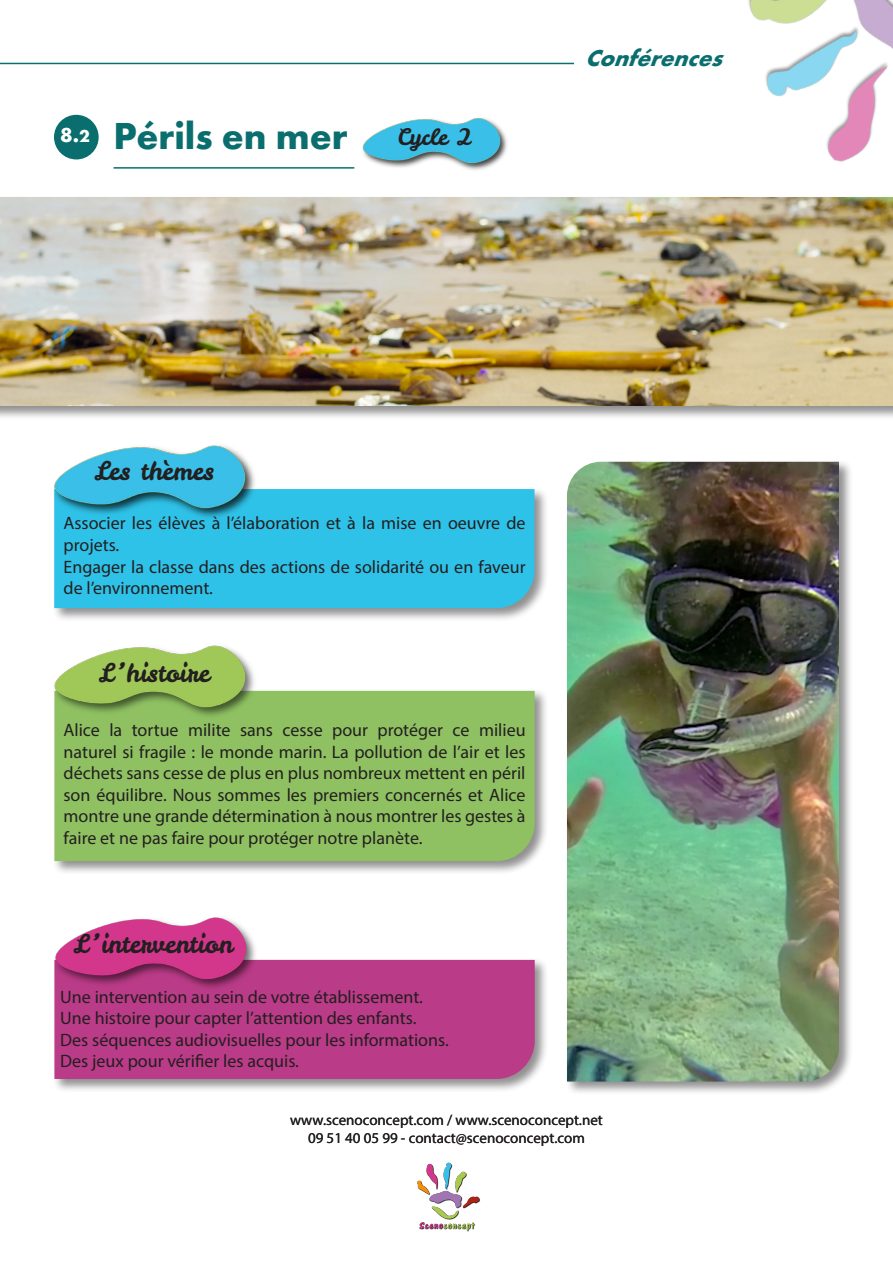
<style>
.page{position:relative;width:893px;height:1263px;background:#fff}
.page>*{position:absolute;margin:0;border:0;box-sizing:border-box;transform-origin:0 0}
.t1{font:700 39px "Futura PT";color:#096e6d}
.t2{font:25.5px "Leckerli One";color:#231f20}
.t3{font:italic 700 24px "Futura PT";color:#096e6d}
.t4{font:22.5px "Leckerli One";color:#231f20}
.t5{font:700 21px "Futura PT";color:#fff}
.t6{font:18px/21.6px "Myriad Pro";color:#231f20}
.t7{font:15px/18px "Myriad Pro";color:#231f20;text-align:center}
.s1{font-size:18px}
</style>
<div class="page">
<img style="left:748px;top:0;width:145px;height:162px">
<img style="left:417px;top:1162px;width:63px;height:70px">
<hr style="left:0;top:63px;width:574px;height:1px;background:#09716f">
<div style="left:52px;top:487px;width:497px;height:135px;background:#231f20;opacity:.5"></div>
<div style="left:54px;top:489px;width:480px;height:119px;background:#2fc2e8"></div>
<div style="left:52px;top:689px;width:497px;height:186px;background:#231f20;opacity:.5"></div>
<div style="left:54px;top:691px;width:481px;height:170px;background:#8fc162"></div>
<div style="left:52px;top:958px;width:497px;height:135px;background:#231f20;opacity:.5"></div>
<div style="left:54px;top:960px;width:481px;height:119px;background:#ba3b87"></div>
<img style="left:52px;top:917px;width:208px;height:76px">
<img style="left:52px;top:645px;width:207px;height:77px">
<img style="left:52px;top:445px;width:207px;height:77px">
<div style="left:565px;top:459px;width:288px;height:637px;background:#231f20;opacity:.5"></div>
<img style="left:567px;top:462px;width:272px;height:619px">
<hr style="left:114px;top:167px;width:240px;height:2px;background:#09716f">
<div style="left:54px;top:115px;width:45px;height:44px;background:#096e6d;border-radius:50%"></div>
<img style="left:362px;top:118px;width:145px;height:52px">
<div style="left:0;top:195px;width:893px;height:225px;background:#231f20;opacity:.5"></div>
<img style="left:0;top:197px;width:893px;height:209px">
<p class="t5" style="left:60px;top:122px;width:31px">8.<span class="s1">2</span></p>
<p class="t1" style="left:114px;top:111px;width:236px">Périls en mer</p>
<p class="t4" style="left:397px;top:122px;width:76px">Cycle 2</p>
<h3 class="t3" style="left:585px;top:43px;width:149px">Conférences</h3>
<h2 class="t2" style="left:94px;top:453px;width:121px">Les thèmes</h2>
<p class="t6" style="left:64px;top:512px;width:464px">Associer les élèves à l’élaboration et à la mise en oeuvre de projets.</p>
<p class="t6" style="left:64px;top:555px;width:464px">Engager la classe dans des actions de solidarité ou en faveur de l’environnement.</p>
<h2 class="t2" style="left:99px;top:656px;width:112px">L ’histoire</h2>
<p class="t6" style="left:64px;top:719px;width:464px;text-align:justify">Alice la tortue milite sans cesse pour protéger ce milieu naturel si fragile : le monde marin. La pollution de l’air et les déchets sans cesse de plus en plus nombreux mettent en péril son équilibre. Nous sommes les premiers concernés et Alice montre une grande détermination à nous montrer les gestes à faire et ne pas faire pour protéger notre planète.</p>
<h2 class="t2" style="left:74px;top:927px;width:161px">L ’intervention</h2>
<p class="t6" style="left:60px;top:985px;width:364px">Une intervention au sein de votre établissement.</p>
<p class="t6" style="left:60px;top:1007px;width:358px">Une histoire pour capter l’attention des enfants.</p>
<p class="t6" style="left:60px;top:1029px;width:390px">Des séquences audiovisuelles pour les informations.</p>
<p class="t6" style="left:60px;top:1050px;width:240px">Des jeux pour vérifier les acquis.</p>
<p class="t7" style="left:290px;top:1111px;width:314px">www.scenoconcept.com / www.scenoconcept.net<br>09 51 40 05 99 - contact@scenoconcept.com</p>
</div>
